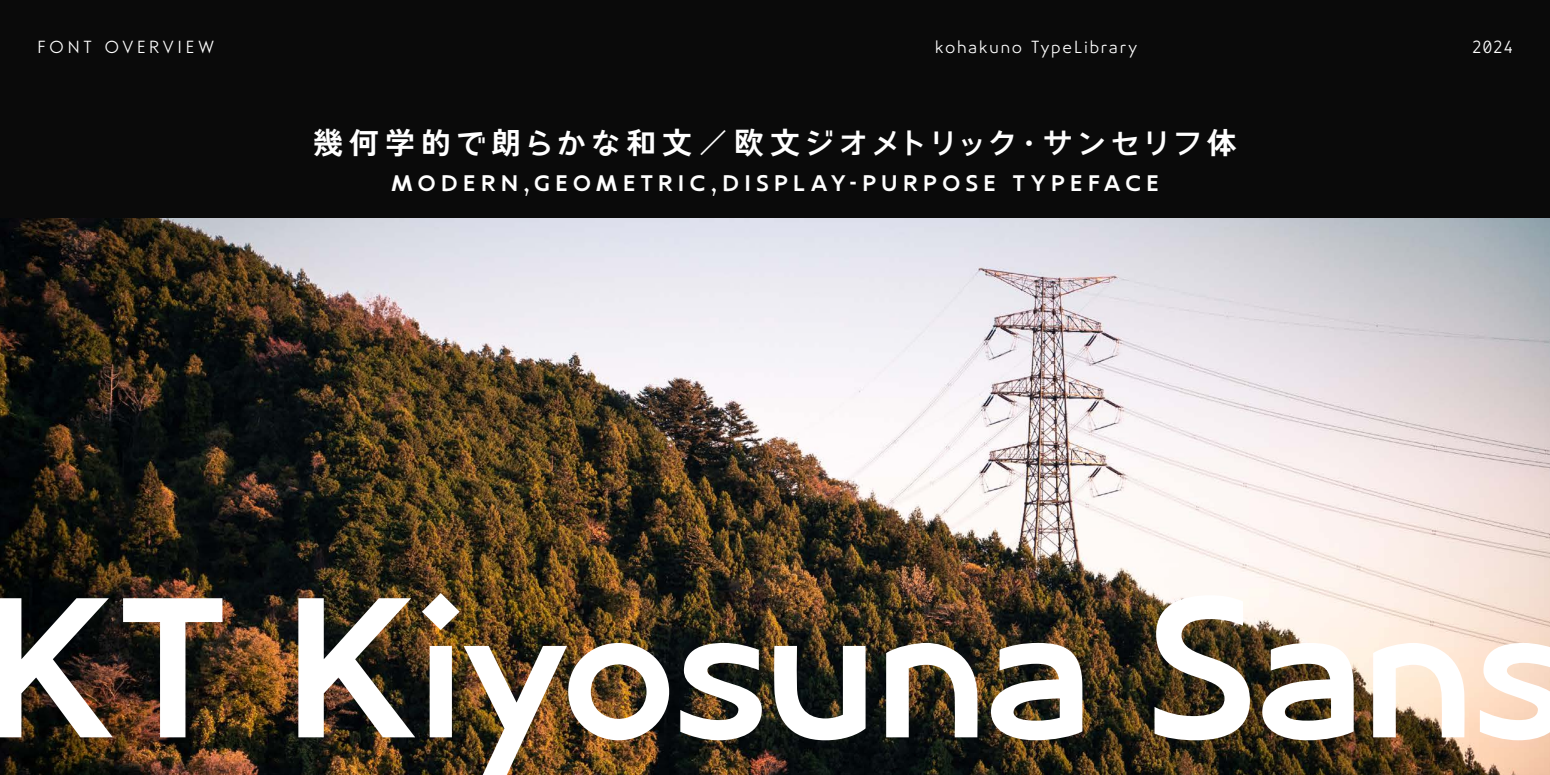
<style>
.page{position:relative;width:1550px;height:775px;background:#0a0a0a}
.page>*{position:absolute;margin:0;border:0;box-sizing:border-box;transform-origin:0 0}
.t1{font:700 198.75px "KT Kiyosuna Sans";letter-spacing:-.04em;color:#fff}
.t2{font:700 30px "KT Kiyosuna Sans";letter-spacing:.13em;color:#fff}
.t3{font:700 22.5px "KT Kiyosuna Sans";letter-spacing:.2em;color:#fff}
.t4{font:300 17.5px "KT Kiyosuna Sans";letter-spacing:.1em;color:#fff}
.t5{font:300 17.5px "KT Kiyosuna Sans";letter-spacing:.19em;color:#fff}
</style>
<div class="page">
<img style="left:0;top:219px;width:1550px;height:556px">
<p class="t5" style="left:38px;top:34px;width:179px">FONT OVERVIEW</p>
<p class="t4" style="left:935px;top:34px;width:204px">kohakuno TypeLibrary</p>
<p class="t4" style="left:1473px;top:34px;width:41px">2024</p>
<h2 class="t2" style="left:313px;top:120px;width:925px">幾何学的で朗らかな和文／欧文ジオメトリック・サンセリフ体</h2>
<p class="t3" style="left:391px;top:166px;width:770px">MODERN,GEOMETRIC,DISPLAY-PURPOSE TYPEFACE</p>
<h1 class="t1" style="left:-20px;top:512px;width:1592px">KT Kiyosuna Sans</h1>
</div>
